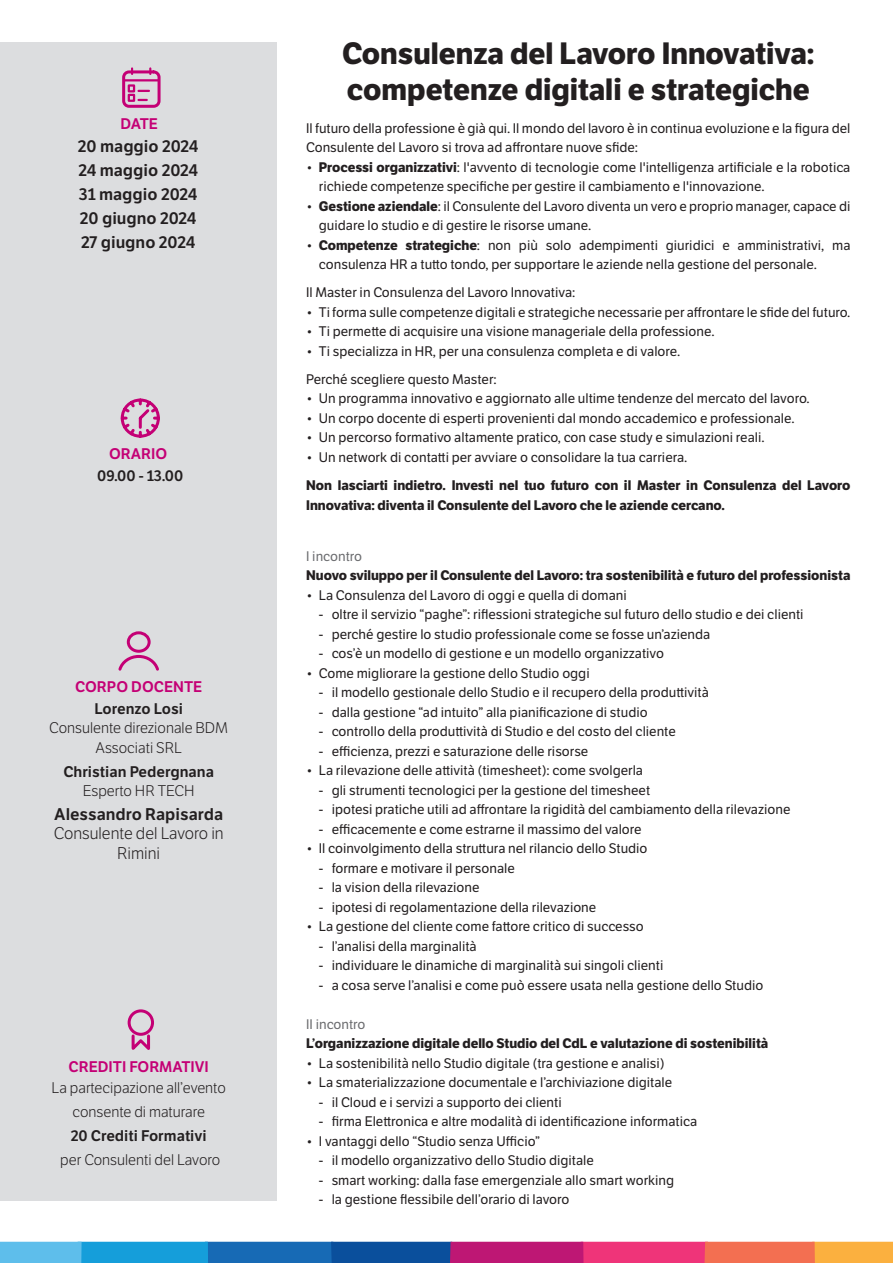
<style>
.page{position:relative;width:893px;height:1263px;background:#fff}
.page>*{position:absolute;margin:0;border:0;box-sizing:border-box;transform-origin:0 0}
.t1{font:700 30px/36px "LFT Etica";color:#231f20}
.t2{font:600 16.5px "LFT Etica";color:#231f20}
.t3{font:300 16.5px/19.5px "LFT Etica";color:#231f20;text-align:center}
.t4{font:300 15px/24px "LFT Etica";color:#231f20;text-align:center}
.t5{font:600 15px "LFT Etica";color:#231f20}
.t6{font:600 15px "LFT Etica";color:#c40075}
.t7{font:13.5px/19.5px "LFT Etica";color:#231f20}
.t8{font:700 13.5px/19.5px "LFT Etica";color:#231f20}
.t9{font:13.5px "LFT Etica";color:#6c6d70}
.s1{font-weight:700}
</style>
<div class="page">
<div style="left:77px;top:1242px;width:131px;height:21px;background:#159eda"></div>
<div style="left:0;top:1242px;width:82px;height:21px;background:#5ebeeb"></div>
<div style="left:812px;top:1242px;width:81px;height:21px;background:#fbb03f"></div>
<svg style="left:208px;top:1242px;width:607px;height:21px;background:#8c4883"></svg>
<div style="left:0;top:43px;width:276px;height:1158px;background:#dcdddf"></div>
<svg style="left:120px;top:398px;width:40px;height:40px"></svg>
<svg style="left:127px;top:1009px;width:27px;height:41px"></svg>
<svg style="left:118px;top:631px;width:41px;height:40px"></svg>
<svg style="left:122px;top:68px;width:39px;height:40px"></svg>
<p class="t6" style="left:120px;top:115px;width:39px">DATE</p>
<p class="t2" style="left:78px;top:136px;width:122px">20 maggio 2024</p>
<p class="t2" style="left:78px;top:160px;width:121px">24 maggio 2024</p>
<p class="t2" style="left:79px;top:184px;width:120px">31 maggio 2024</p>
<p class="t2" style="left:80px;top:208px;width:118px">20 giugno 2024</p>
<p class="t2" style="left:81px;top:232px;width:116px">27 giugno 2024</p>
<p class="t6" style="left:109px;top:445px;width:60px">ORARIO</p>
<p class="t5" style="left:97px;top:466px;width:87px">09.00 - 13.00</p>
<p class="t6" style="left:75px;top:678px;width:129px">CORPO DOCENTE</p>
<p class="t5" style="left:94px;top:699px;width:90px">Lorenzo Losi</p>
<p class="t4" style="left:49px;top:719px;width:180px;line-height:19.5px">Consulente direzionale BDM<br>Associati SRL</p>
<p class="t5" style="left:63px;top:762px;width:152px">Christian Pedergnana</p>
<p class="t4" style="left:83px;top:779px;width:113px">Esperto HR TECH</p>
<p class="t2" style="left:54px;top:804px;width:170px">Alessandro Rapisarda</p>
<p class="t3" style="left:54px;top:824px;width:172px">Consulente del Lavoro in<br>Rimini</p>
<p class="t6" style="left:69px;top:1057px;width:142px">CREDITI FORMATIVI</p>
<p class="t4" style="left:52px;top:1076px;width:176px">La partecipazione all’evento consente di maturare</p>
<p class="t5" style="left:71px;top:1127px;width:137px">20 Crediti Formativi</p>
<p class="t4" style="left:60px;top:1148px;width:161px">per Consulenti del Lavoro</p>
<p class="t1" style="left:342px;top:36px;width:474px">Consulenza del Lavoro Innovativa: competenze digitali e strategiche</p>
<p class="t7" style="left:306px;top:119px;width:546px">Il futuro della professione è già qui. Il mondo del lavoro è in continua evoluzione e la figura del<br>Consulente del Lavoro si trova ad affrontare nuove sfide:</p>
<p class="t7" style="left:319px;top:158px;width:533px;text-indent:-13px">• <span class="s1">Processi organizzativi</span>: l'avvento di tecnologie come l'intelligenza artificiale e la robotica richiede competenze specifiche per gestire il cambiamento e l'innovazione.</p>
<p class="t7" style="left:319px;top:197px;width:533px;text-indent:-13px">• <span class="s1">Gestione aziendale</span>: il Consulente del Lavoro diventa un vero e proprio manager, capace di guidare lo studio e di gestire le risorse umane.</p>
<p class="t7" style="left:319px;top:236px;width:533px;text-indent:-13px">• <span class="s1">Competenze strategiche</span>: non più solo adempimenti giuridici e amministrativi, ma consulenza HR a tutto tondo, per supportare le aziende nella gestione del personale.</p>
<p class="t7" style="left:306px;top:283px;width:271px">Il Master in Consulenza del Lavoro Innovativa:</p>
<p class="t7" style="left:306px;top:303px;width:546px">• Ti forma sulle competenze digitali e strategiche necessarie per affrontare le sfide del futuro.</p>
<p class="t7" style="left:306px;top:322px;width:410px">• Ti permette di acquisire una visione manageriale della professione.</p>
<p class="t7" style="left:306px;top:342px;width:376px">• Ti specializza in HR, per una consulenza completa e di valore.</p>
<p class="t7" style="left:306px;top:370px;width:192px">Perché scegliere questo Master:</p>
<p class="t7" style="left:306px;top:389px;width:505px">• Un programma innovativo e aggiornato alle ultime tendenze del mercato del lavoro.</p>
<p class="t7" style="left:306px;top:409px;width:490px">• Un corpo docente di esperti provenienti dal mondo accademico e professionale.</p>
<p class="t7" style="left:306px;top:428px;width:460px">• Un percorso formativo altamente pratico, con case study e simulazioni reali.</p>
<p class="t7" style="left:306px;top:448px;width:383px">• Un network di contatti per avviare o consolidare la tua carriera.</p>
<p class="t8" style="left:306px;top:476px;width:546px">Non lasciarti indietro. Investi nel tuo futuro con il Master in Consulenza del Lavoro<br>Innovativa: diventa il Consulente del Lavoro che le aziende cercano.</p>
<p class="t9" style="left:306px;top:548px;width:58px">I incontro</p>
<p class="t8" style="left:306px;top:566px;width:546px">Nuovo sviluppo per il Consulente del Lavoro: tra sostenibilità e futuro del professionista</p>
<p class="t7" style="left:306px;top:585px;width:322px">• La Consulenza del Lavoro di oggi e quella di domani</p>
<p class="t7" style="left:319px;top:605px;width:486px">- oltre il servizio “paghe”: riflessioni strategiche sul futuro dello studio e dei clienti</p>
<p class="t7" style="left:319px;top:624px;width:393px">- perché gestire lo studio professionale come se fosse un’azienda</p>
<p class="t7" style="left:319px;top:644px;width:347px">- cos’è un modello di gestione e un modello organizzativo</p>
<p class="t7" style="left:306px;top:663px;width:285px">• Come migliorare la gestione dello Studio oggi</p>
<p class="t7" style="left:319px;top:683px;width:391px">- il modello gestionale dello Studio e il recupero della produttività</p>
<p class="t7" style="left:319px;top:702px;width:330px">- dalla gestione “ad intuito” alla pianificazione di studio</p>
<p class="t7" style="left:319px;top:722px;width:358px">- controllo della produttività di Studio e del costo del cliente</p>
<p class="t7" style="left:319px;top:741px;width:271px">- efficienza, prezzi e saturazione delle risorse</p>
<p class="t7" style="left:306px;top:761px;width:338px">• La rilevazione delle attività (timesheet): come svolgerla</p>
<p class="t7" style="left:319px;top:780px;width:333px">- gli strumenti tecnologici per la gestione del timesheet</p>
<p class="t7" style="left:319px;top:800px;width:473px">- ipotesi pratiche utili ad affrontare la rigidità del cambiamento della rilevazione</p>
<p class="t7" style="left:319px;top:819px;width:324px">- efficacemente e come estrarne il massimo del valore</p>
<p class="t7" style="left:306px;top:839px;width:343px">• Il coinvolgimento della struttura nel rilancio dello Studio</p>
<p class="t7" style="left:319px;top:858px;width:197px">- formare e motivare il personale</p>
<p class="t7" style="left:319px;top:878px;width:162px">- la vision della rilevazione</p>
<p class="t7" style="left:319px;top:897px;width:279px">- ipotesi di regolamentazione della rilevazione</p>
<p class="t7" style="left:306px;top:917px;width:339px">• La gestione del cliente come fattore critico di successo</p>
<p class="t7" style="left:319px;top:936px;width:159px">- l’analisi della marginalità</p>
<p class="t7" style="left:319px;top:956px;width:346px">- individuare le dinamiche di marginalità sui singoli clienti</p>
<p class="t7" style="left:319px;top:975px;width:446px">- a cosa serve l’analisi e come può essere usata nella gestione dello Studio</p>
<p class="t9" style="left:306px;top:1016px;width:61px">II incontro</p>
<p class="t8" style="left:306px;top:1034px;width:464px">L’organizzazione digitale dello Studio del CdL e valutazione di sostenibilità</p>
<p class="t7" style="left:306px;top:1053px;width:360px">• La sostenibilità nello Studio digitale (tra gestione e analisi)</p>
<p class="t7" style="left:306px;top:1073px;width:367px">• La smaterializzazione documentale e l’archiviazione digitale</p>
<p class="t7" style="left:319px;top:1092px;width:244px">- il Cloud e i servizi a supporto dei clienti</p>
<p class="t7" style="left:319px;top:1112px;width:380px">- firma Elettronica e altre modalità di identificazione informatica</p>
<p class="t7" style="left:306px;top:1131px;width:235px">• I vantaggi dello “Studio senza Ufficio”</p>
<p class="t7" style="left:319px;top:1151px;width:276px">- il modello organizzativo dello Studio digitale</p>
<p class="t7" style="left:319px;top:1170px;width:357px">- smart working: dalla fase emergenziale allo smart working</p>
<p class="t7" style="left:319px;top:1190px;width:252px">- la gestione flessibile dell’orario di lavoro</p>
</div>
